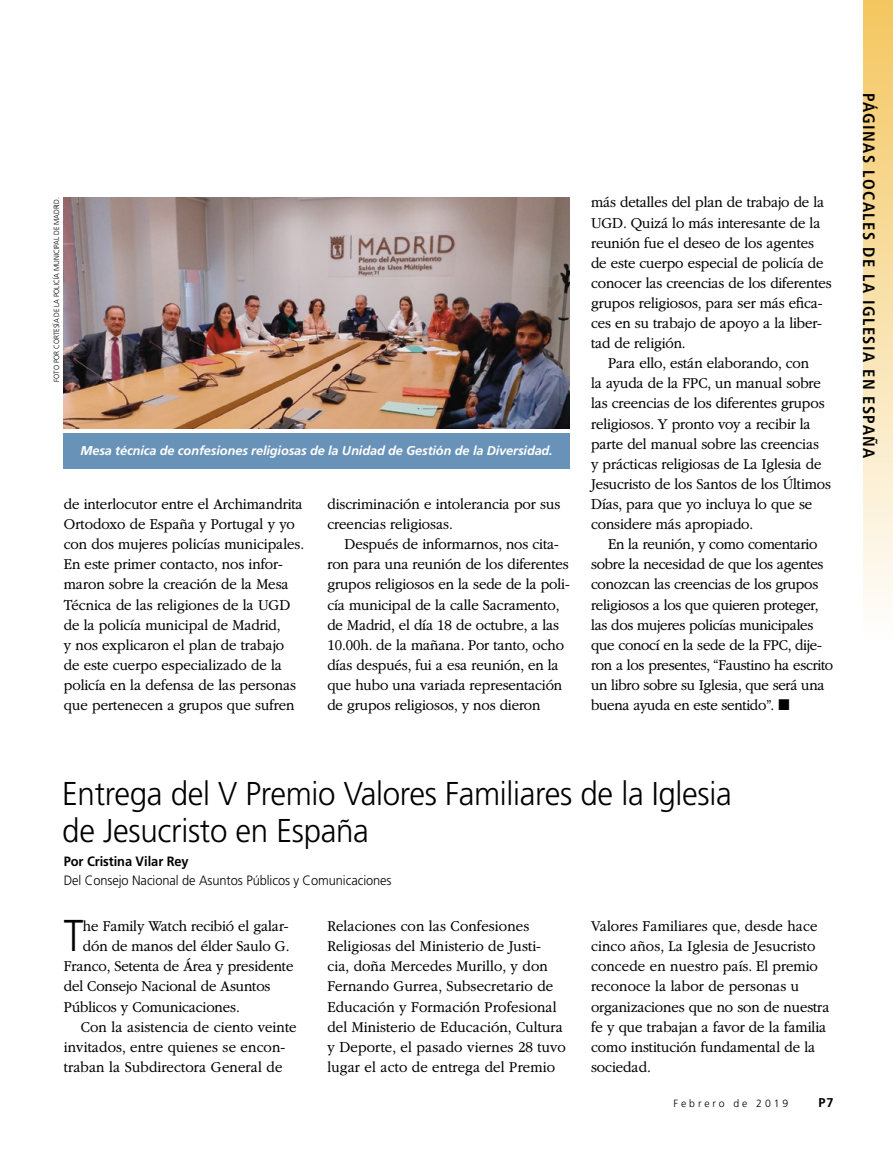
<style>
.page{position:relative;width:893px;height:1161px;background:#fff}
.page>*{position:absolute;margin:0;border:0;box-sizing:border-box;transform-origin:0 0}
.ARTCL_para_first_NEW{font:300 44.55px "Frutigerlds Lat";color:#000;scale:.88 1}
.FIGimg_title{font:300 33px/37.5px "Frutigerlds Lat";letter-spacing:-.01em;color:#000;scale:.95 1}
.t1{font:700 condensed 16.5px "Frutigerlds Lat";letter-spacing:.085em;color:#000}
.ARTCL_para_NEWS{font:300 15.75px/20.1px "Garamondlds Lat Plus";letter-spacing:-.01em;color:#000;scale:.95 1}
.ARTCL_para_first_NEW-2{font:300 15.75px "Garamondlds Lat Plus";letter-spacing:-.01em;color:#000;scale:.95 1}
.ARTCL-BY_para{font:300 13.5px "Frutigerlds Lat";letter-spacing:-.005em;color:#000;scale:.95 1}
.ARTCL-BY_para_first{font:700 13.5px "Frutigerlds Lat";letter-spacing:-.005em;color:#000;scale:.95 1}
.FIGimg_CAP_para_NEWS{font:italic 700 12.75px "Frutigerlds Lat";letter-spacing:-.01em;color:#fff}
.t2{font:700 12.75px "Frutigerlds Lat";color:#000}
.t3{font:300 10.5px "Frutigerlds Lat";letter-spacing:.28em;color:#000}
.FIGimg-CRDT_para_FR{font:300 7.5px "Frutigerlds Lat";letter-spacing:-.01em;color:#000;scale:.95 1}
</style>
<div class="page">
<div style="left:863px;top:0;width:30px;height:639px;background:linear-gradient(to bottom,#f4c660,#fefefd)"></div>
<img style="left:64px;top:197px;width:506px;height:232px">
<div style="left:64px;top:433px;width:506px;height:36px;background:#6992b8"></div>
<p class="FIGimg-CRDT_para_FR" style="left:51px;top:382px;width:196px;rotate:-90deg">FOTO POR CORTESÍA DE LA POLICÍA MUNICIPAL DE MADRID.</p>
<p class="FIGimg_CAP_para_NEWS" style="left:81px;top:441px;width:474px">Mesa técnica de confesiones religiosas de la Unidad de Gestión de la Diversidad.</p>
<p class="ARTCL_para_NEWS" style="left:64px;top:494px;width:255px">de interlocutor entre el Archimandrita Ortodoxo de España y Portugal y yo con dos mujeres policías municipales.<br>En este primer contacto, nos infor&shy;maron sobre la creación de la Mesa Técnica de las religiones de la UGD de la policía municipal de Madrid,<br>y nos explicaron el plan de trabajo<br>de este cuerpo especializado de la policía en la defensa de las personas que pertenecen a grupos que sufren</p>
<p class="ARTCL_para_NEWS" style="left:327px;top:494px;width:247px">discriminación e intolerancia por sus creencias religiosas.</p>
<p class="ARTCL_para_NEWS" style="left:327px;top:534px;width:257px;text-indent:17px">Después de informarnos, nos cita&shy;ron para una reunión de los diferentes grupos religiosos en la sede de la poli&shy;cía municipal de la calle Sacramento, de Madrid, el día 18 de octubre, a las 10.00h. de la mañana. Por tanto, ocho días después, fui a esa reunión, en la que hubo una variada representación de grupos religiosos, y nos dieron</p>
<p class="ARTCL_para_NEWS" style="left:591px;top:192px;width:255px">más detalles del plan de trabajo de la UGD. Quizá lo más interesante de la reunión fue el deseo de los agentes de este cuerpo especial de policía de conocer las creencias de los diferentes grupos religiosos, para ser más efica&shy;ces en su trabajo de apoyo a la liber&shy;tad de religión.</p>
<p class="ARTCL_para_NEWS" style="left:591px;top:353px;width:254px;text-indent:17px">Para ello, están elaborando, con<br>la ayuda de la FPC, un manual sobre las creencias de los diferentes grupos religiosos. Y pronto voy a recibir la parte del manual sobre las creencias<br>y prácticas religiosas de La Iglesia de Jesucristo de los Santos de los Últimos Días, para que yo incluya lo que se considere más apropiado.</p>
<p class="ARTCL_para_NEWS" style="left:591px;top:534px;width:256px;text-indent:17px">En la reunión, y como comentario sobre la necesidad de que los agentes conozcan las creencias de los grupos religiosos a los que quieren proteger, las dos mujeres policías municipales que conocí en la sede de la FPC, dije&shy;ron a los presentes, “Faustino ha escrito un libro sobre su Iglesia, que será una buena ayuda en este sentido”. ◼</p>
<p class="FIGimg_title" style="left:62px;top:774px;width:706px">Entrega del V Premio Valores Familiares de la Iglesia de Jesucristo en España</p>
<p class="ARTCL-BY_para_first" style="left:64px;top:851px;width:133px">Por Cristina Vilar Rey</p>
<p class="ARTCL-BY_para" style="left:64px;top:870px;width:347px">Del Consejo Nacional de Asuntos Públicos y Comunicaciones</p>
<p class="ARTCL_para_first_NEW" style="left:64px;top:903px;width:24px">T</p>
<p class="ARTCL_para_first_NEW-2" style="left:83px;top:915px;width:218px">he Family Watch recibió el galar-</p>
<p class="ARTCL_para_NEWS" style="left:327px;top:916px;width:253px">Relaciones con las Confesiones Religiosas del Ministerio de Justi&shy;cia, doña Mercedes Murillo, y don Fernando Gurrea, Subsecretario de Educación y Formación Profesional del Ministerio de Educación, Cultura y Deporte, el pasado viernes 28 tuvo lugar el acto de entrega del Premio</p>
<p class="ARTCL_para_NEWS" style="left:591px;top:916px;width:253px">Valores Familiares que, desde hace cinco años, La Iglesia de Jesucristo concede en nuestro país. El premio reconoce la labor de personas u organizaciones que no son de nuestra fe y que trabajan a favor de la familia como institución fundamental de la sociedad.</p>
<p class="ARTCL_para_first_NEW-2" style="left:83px;top:935px;width:219px">dón de manos del élder Saulo G.</p>
<p class="ARTCL_para_first_NEW-2" style="left:64px;top:955px;width:243px">Franco, Setenta de Área y presidente</p>
<p class="ARTCL_para_first_NEW-2" style="left:64px;top:975px;width:219px">del Consejo Nacional de Asuntos</p>
<p class="ARTCL_para_first_NEW-2" style="left:64px;top:995px;width:187px">Públicos y Comunicaciones.</p>
<p class="ARTCL_para_NEWS" style="left:64px;top:1016px;width:247px;text-indent:17px">Con la asistencia de ciento veinte invitados, entre quienes se encon&shy;traban la Subdirectora General de</p>
<p class="t3" style="left:673px;top:1095px;width:116px">Febrero de 2019</p>
<p class="t2" style="left:819px;top:1092px;width:16px">P7</p>
<p class="t1" style="left:881px;top:93px;width:367px;rotate:90deg">PÁGINAS LOCALES DE LA IGLESIA EN ESPAÑA</p>
</div>
